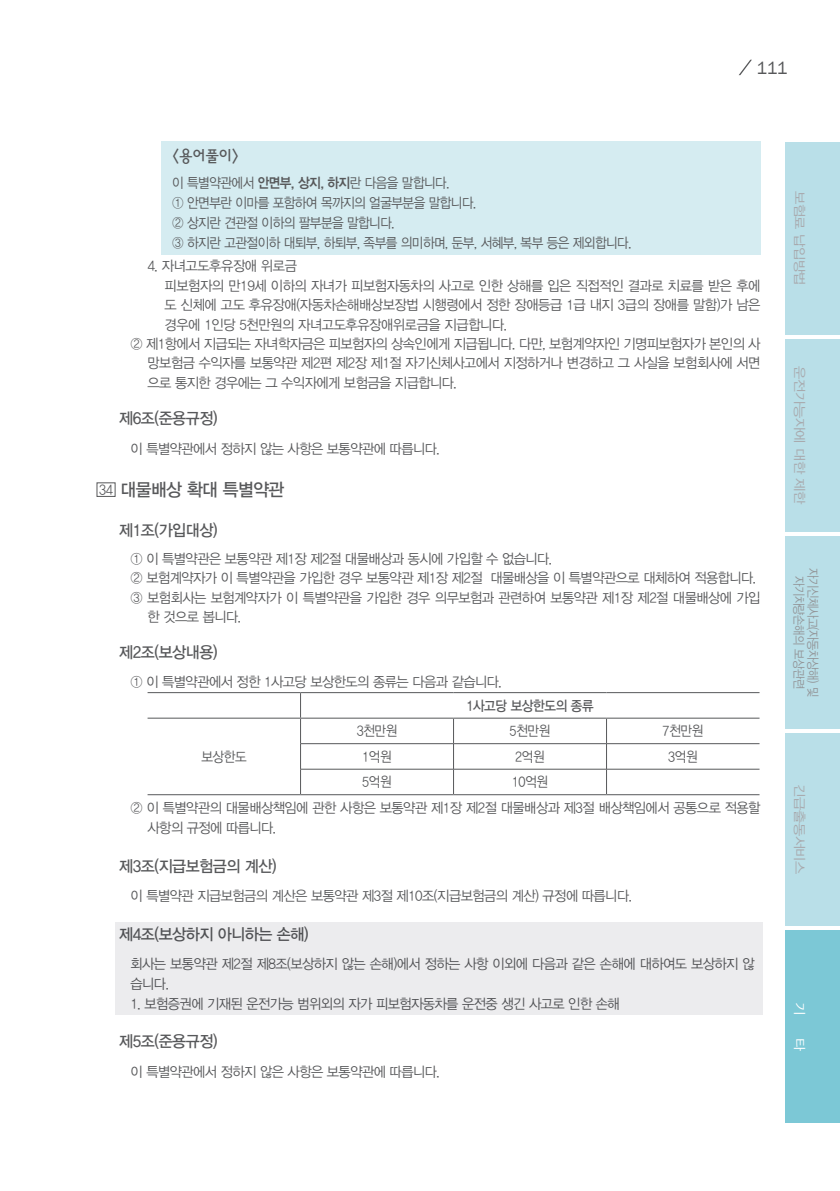
<style>
.page{position:relative;width:840px;height:1191px;background:#fff}
.page>*{position:absolute;margin:0;border:0;box-sizing:border-box;transform-origin:0 0}
.제1장_조{font:18px "YDVYGO Std 33";letter-spacing:-.03em;color:#57585a;scale:.95 1}
.t1{font:18px "Franklin Gothic";color:#57585a}
.제1절{font:16px "YDVYGO Std 33";letter-spacing:-.03em;color:#57585a;scale:.95 1}
.본문{font:16px "YDVYGO Std 23";color:#57585a;scale:.95 1}
.본문_내어쓰기{font:14px/19.4px "YDVYGO Std 32";letter-spacing:-.04em;color:#57585a;scale:.95 1}
.본문_1{font:14px/19.4px "YDVYGO Std 32";letter-spacing:-.03em;color:#57585a;text-align:justify;scale:.95 1}
.팁-1{font:14px "YDVYGO Std 32";letter-spacing:-.04em;color:#57585a;scale:.9 1}
.본문-2{font:14px/20px "YDVYGO Std 32";letter-spacing:-.04em;color:#57585a;scale:.95 1}
.표내용{font:14px "YDVYGO Std 32";letter-spacing:-.03em;color:#57585a;scale:.9 1}
.표하시라{font:14px "YDVYGO Std 33";letter-spacing:-.03em;color:#57585a;scale:.9 1}
.목차_본문{font:14px "YDVYGO Std 32";color:#57585a;scale:.9 1}
.t2{font:12.8px/14px "YDVYGO Std 12";letter-spacing:-.03em;color:#939598;text-align:center;scale:.87 1}
.t3{font:12.8px "YDVYGO Std 12";letter-spacing:-.03em;color:#a8a9ad;scale:1.12 1}
.t4{font:12.8px "YDVYGO Std 12";color:#fff;scale:1.12 1}
.s1{font-family:"YDVYGO Std 34"}
</style>
<div class="page">
<div style="left:785px;top:142px;width:54px;height:192px;background:#b9dfe8"></div>
<div style="left:785px;top:339px;width:54px;height:192px;background:#b9dfe8"></div>
<div style="left:785px;top:536px;width:54px;height:193px;background:#b9dfe8"></div>
<div style="left:785px;top:733px;width:54px;height:193px;background:#b9dfe8"></div>
<div style="left:785px;top:930px;width:54px;height:193px;background:#7cc8d6"></div>
<svg style="left:739px;top:60px;width:12px;height:15px"></svg>
<div style="left:161px;top:142px;width:599px;height:113px;background:#d5ecf1"></div>
<div style="left:96px;top:482px;width:19px;height:15px;border:1px solid #57585a"></div>
<svg style="left:300px;top:693px;width:1px;height:101px"></svg>
<svg style="left:453px;top:718px;width:1px;height:76px"></svg>
<svg style="left:606px;top:718px;width:1px;height:76px"></svg>
<hr style="left:300px;top:743px;width:153px;height:1px;background:#57585a">
<hr style="left:453px;top:743px;width:153px;height:1px;background:#57585a">
<hr style="left:606px;top:743px;width:153px;height:1px;background:#57585a">
<hr style="left:300px;top:769px;width:153px;height:1px;background:#57585a">
<hr style="left:453px;top:769px;width:153px;height:1px;background:#57585a">
<hr style="left:606px;top:769px;width:153px;height:1px;background:#57585a">
<hr style="left:147px;top:794px;width:153px;height:1px;background:#57585a">
<hr style="left:300px;top:794px;width:153px;height:1px;background:#57585a">
<hr style="left:453px;top:794px;width:153px;height:1px;background:#57585a">
<hr style="left:606px;top:794px;width:153px;height:1px;background:#57585a">
<hr style="left:147px;top:692px;width:153px;height:1px;background:#57585a">
<hr style="left:300px;top:692px;width:153px;height:1px;background:#57585a">
<hr style="left:453px;top:692px;width:153px;height:1px;background:#57585a">
<hr style="left:606px;top:692px;width:153px;height:1px;background:#57585a">
<hr style="left:147px;top:717px;width:153px;height:1px;background:#57585a">
<hr style="left:300px;top:717px;width:153px;height:1px;background:#57585a">
<hr style="left:453px;top:717px;width:153px;height:1px;background:#57585a">
<hr style="left:606px;top:717px;width:153px;height:1px;background:#57585a">
<div style="left:115px;top:922px;width:647px;height:93px;background:#ececee"></div>
<p class="t1" style="left:756px;top:57px;width:32px">111</p>
<p class="본문" style="left:172px;top:148px;width:72px">&lt;용어풀이&gt;</p>
<p class="팁-1" style="left:172px;top:176px;width:309px">이 특별약관에서 <span class="s1">안면부, 상지, 하지</span>란 다음을 말합니다.</p>
<p class="팁-1" style="left:172px;top:196px;width:339px">① 안면부란 이마를 포함하여 목까지의 얼굴부분을 말합니다.</p>
<p class="팁-1" style="left:172px;top:216px;width:249px">② 상지란 견관절 이하의 팔부분을 말합니다.</p>
<p class="팁-1" style="left:172px;top:236px;width:511px">③ 하지란 고관절이하 대퇴부, 하퇴부, 족부를 의미하며, 둔부, 서혜부, 복부 등은 제외합니다.</p>
<p class="본문_1" style="left:147px;top:257px;width:159px">4. 자녀고도후유장애 위로금</p>
<p class="본문_1" style="left:164px;top:276px;width:628px">피보험자의 만19세 이하의 자녀가 피보험자동차의 사고로 인한 상해를 입은 직접적인 결과로 치료를 받은 후에 도 신체에 고도 후유장애(자동차손해배상보장법 시행령에서 정한 장애등급 1급 내지 3급의 장애를 말함)가 남은 경우에 1인당 5천만원의 자녀고도후유장애위로금을 지급합니다.</p>
<p class="본문_내어쓰기" style="left:147px;top:334px;width:646px;text-align:justify;text-indent:-17px">② 제1항에서 지급되는 자녀학자금은 피보험자의 상속인에게 지급됩니다. 다만, 보험계약자인 기명피보험자가 본인의 사 망보험금 수익자를 보통약관 제2편 제2장 제1절 자기신체사고에서 지정하거나 변경하고 그 사실을 보험회사에 서면 으로 통지한 경우에는 그 수익자에게 보험금을 지급합니다.</p>
<p class="제1절" style="left:119px;top:410px;width:105px">제6조(준용규정)</p>
<p class="본문-2" style="left:130px;top:438px;width:327px">이 특별약관에서 정하지 않는 사항은 보통약관에 따릅니다.</p>
<p class="목차_본문" style="left:99px;top:483px;width:17px">34</p>
<p class="제1장_조" style="left:120px;top:481px;width:174px">대물배상 확대 특별약관</p>
<p class="제1절" style="left:119px;top:522px;width:105px">제1조(가입대상)</p>
<p class="본문_내어쓰기" style="left:130px;top:549px;width:445px">① 이 특별약관은 보통약관 제1장 제2절 대물배상과 동시에 가입할 수 없습니다.</p>
<p class="본문_내어쓰기" style="left:130px;top:568px;width:659px">② 보험계약자가 이 특별약관을 가입한 경우 보통약관 제1장 제2절 대물배상을 이 특별약관으로 대체하여 적용합니다.</p>
<p class="본문_내어쓰기" style="left:147px;top:588px;width:646px;text-indent:-17px">③ 보험회사는 보험계약자가 이 특별약관을 가입한 경우 의무보험과 관련하여 보통약관 제1장 제2절 대물배상에 가입 한 것으로 봅니다.</p>
<p class="제1절" style="left:119px;top:644px;width:105px">제2조(보상내용)</p>
<p class="본문_내어쓰기" style="left:130px;top:673px;width:392px">① 이 특별약관에서 정한 1사고당 보상한도의 종류는 다음과 같습니다.</p>
<p class="표하시라" style="left:466px;top:698px;width:143px">1사고당 보상한도의 종류</p>
<p class="표내용" style="left:201px;top:749px;width:52px">보상한도</p>
<p class="표내용" style="left:356px;top:724px;width:47px">3천만원</p>
<p class="표내용" style="left:509px;top:724px;width:47px">5천만원</p>
<p class="표내용" style="left:662px;top:724px;width:47px">7천만원</p>
<p class="표내용" style="left:362px;top:749px;width:34px">1억원</p>
<p class="표내용" style="left:515px;top:749px;width:34px">2억원</p>
<p class="표내용" style="left:668px;top:749px;width:34px">3억원</p>
<p class="표내용" style="left:362px;top:775px;width:34px">5억원</p>
<p class="표내용" style="left:511px;top:775px;width:42px">10억원</p>
<p class="본문_내어쓰기" style="left:147px;top:798px;width:646px;line-height:20px;text-indent:-17px">② 이 특별약관의 대물배상책임에 관한 사항은 보통약관 제1장 제2절 대물배상과 제3절 배상책임에서 공통으로 적용할 사항의 규정에 따릅니다.</p>
<p class="제1절" style="left:119px;top:858px;width:167px">제3조(지급보험금의 계산)</p>
<p class="본문_내어쓰기" style="left:130px;top:886px;width:529px">이 특별약관 지급보험금의 계산은 보통약관 제3절 제10조(지급보험금의 계산) 규정에 따릅니다.</p>
<p class="제1절" style="left:119px;top:925px;width:201px">제4조(보상하지 아니하는 손해)</p>
<p class="본문-2" style="left:130px;top:953px;width:658px">회사는 보통약관 제2절 제8조(보상하지 않는 손해)에서 정하는 사항 이외에 다음과 같은 손해에 대하여도 보상하지 않 습니다.</p>
<p class="본문_내어쓰기" style="left:130px;top:994px;width:516px">1. 보험증권에 기재된 운전가능 범위외의 자가 피보험자동차를 운전중 생긴 사고로 인한 손해</p>
<p class="제1절" style="left:119px;top:1033px;width:105px">제5조(준용규정)</p>
<p class="본문_내어쓰기" style="left:130px;top:1061px;width:327px">이 특별약관에서 정하지 않은 사항은 보통약관에 따릅니다.</p>
<p class="t3" style="left:805px;top:191px;width:86px;rotate:90deg">보험료 납입방법</p>
<p class="t3" style="left:805px;top:366px;width:125px;rotate:90deg">운전가능자에 대한 제한</p>
<p class="t2" style="left:819px;top:567px;width:150px;rotate:90deg">자기신체사고(자동차상해) 및 자기차량손해의 보상관련</p>
<p class="t3" style="left:805px;top:784px;width:82px;rotate:90deg">긴급출동서비스</p>
<p class="t4" style="left:805px;top:1002px;width:13px;rotate:90deg">기</p>
<p class="t4" style="left:805px;top:1037px;width:13px;rotate:90deg">타</p>
</div>
